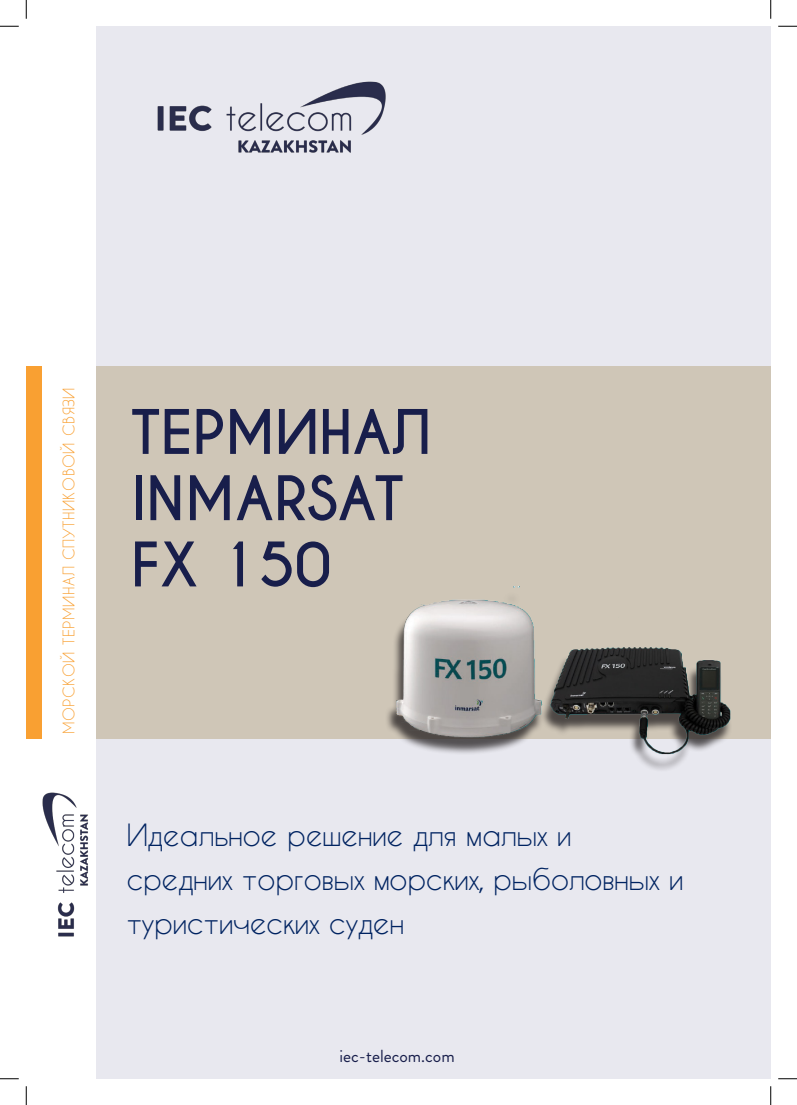
<style>
.page{position:relative;width:797px;height:1105px;background:#fff}
.page>*{position:absolute;margin:0;border:0;box-sizing:border-box;transform-origin:0 0}
.t1{font:700 57.5px/66.2px "Caviar Dreams";color:#181e4b}
.t2{font:28.75px/43.8px "Caviar Dreams";color:#002361}
.t3{font:17.5px "Brandon Grotesque";color:#181e4b}
.t4{font:15px "Caviar Dreams";letter-spacing:.04em;color:#f9a032}
</style>
<div class="page">
<div style="left:96px;top:26px;width:674px;height:1053px;background:#e8e8ef"></div>
<div style="left:26px;top:366px;width:16px;height:373px;background:#f9a032"></div>
<div style="left:97px;top:366px;width:673px;height:373px;background:#cfc6b7"></div>
<div style="left:385px;top:592px;width:347px;height:181px;background:#231f20;opacity:.75"></div>
<img style="left:385px;top:587px;width:347px;height:172px">
<img style="left:157px;top:81px;width:229px;height:72px">
<img style="left:42px;top:792px;width:47px;height:145px">
<svg style="left:0;top:25px;width:19px;height:2px"></svg>
<svg style="left:778px;top:25px;width:19px;height:2px"></svg>
<svg style="left:0;top:1078px;width:19px;height:1px"></svg>
<svg style="left:778px;top:1078px;width:19px;height:1px"></svg>
<svg style="left:25px;top:0;width:2px;height:19px"></svg>
<svg style="left:25px;top:1086px;width:2px;height:19px"></svg>
<svg style="left:770px;top:0;width:1px;height:19px"></svg>
<svg style="left:770px;top:1086px;width:1px;height:19px"></svg>
<p class="t4" style="left:60px;top:734px;width:348px;rotate:-90deg">МОРСКОЙ ТЕРМИНАЛ СПУТНИКОВОЙ СВЯЗИ</p>
<p class="t1" style="left:131px;top:401px;width:301px">ТЕРМИНАЛ<br>INMARSAT</p>
<p class="t1" style="left:131px;top:533px;width:202px">FX 150</p>
<p class="t2" style="left:127px;top:813px;width:558px">Идеальное решение для малых и средних торговых морских, рыболовных и туристических суден</p>
<p class="t3" style="left:339px;top:1044px;width:117px">iec-telecom.com</p>
</div>
